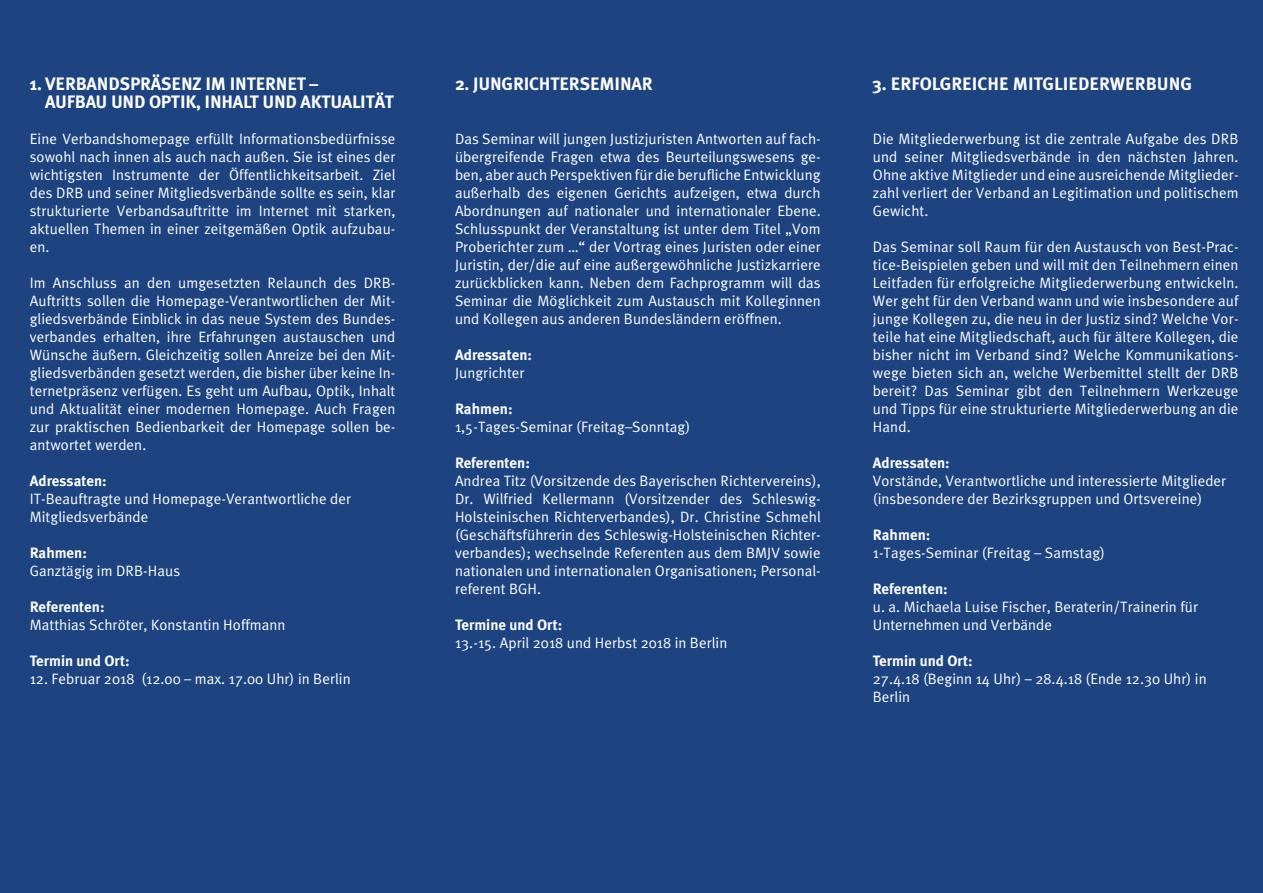
<style>
.page{position:relative;width:1263px;height:893px;background:#1d4381}
.page>*{position:absolute;margin:0;border:0;box-sizing:border-box;transform-origin:0 0}
.t1{font:700 18px/18px "Meta Plus";letter-spacing:-.005em;color:#fff}
.t2{font:15px/18px "Meta Plus Normal";letter-spacing:.005em;color:#fff;text-align:justify}
.t3{font:700 15px "Meta Plus";color:#fff}
</style>
<div class="page">
<p class="t1" style="left:45px;top:75px;width:347px;text-indent:-15px">1. Verbandspräsenz im I nternet –<br>Aufbau und Optik, I nhalt und Aktualität</p>
<p class="t2" style="left:30px;top:130px;width:367px">Eine Verbandshomepage erfüllt I nformationsbedürfnisse sowohl nach innen als auch nach außen. Sie ist eines der wichtigsten I nstrumente der Öffentlichkeitsarbeit. Ziel des DRB und seiner Mitgliedsverbände sollte es sein, klar strukturierte Verbandsauftritte im I nternet mit starken, aktuellen Themen in einer zeitgemäßen Optik aufzubau&shy;en.</p>
<p class="t2" style="left:30px;top:274px;width:367px">I m Anschluss an den umgesetzten Relaunch des DRB-Auftritts sollen die Homepage-Verantwortlichen der Mit&shy;gliedsverbände Einblick in das neue System des Bundes&shy;verbandes erhalten, ihre Erfahrungen austauschen und Wünsche äußern. Gleichzeitig sollen Anreize bei den Mit&shy;gliedsverbänden gesetzt werden, die bisher über keine I n&shy;ternetpräsenz verfügen. Es geht um Aufbau, Optik, I nhalt und Aktualität einer modernen Homepage. Auch Fragen zur praktischen Bedienbarkeit der Homepage sollen be&shy;antwortet werden.</p>
<p class="t3" style="left:30px;top:472px;width:79px">Adressaten:</p>
<p class="t2" style="left:30px;top:490px;width:323px">IT-Beauftragte und Homepage-Verantwortliche der<br>Mitgliedsverbände</p>
<p class="t3" style="left:30px;top:544px;width:59px">Rahmen:</p>
<p class="t2" style="left:30px;top:562px;width:152px">Ganztägig im DRB-Haus</p>
<p class="t3" style="left:30px;top:598px;width:76px">Referenten:</p>
<p class="t2" style="left:30px;top:616px;width:257px">Matthias Schröter, Konstantin Hoffmann</p>
<p class="t3" style="left:30px;top:652px;width:101px">Termin und Ort:</p>
<p class="t2" style="left:30px;top:670px;width:322px">12. Februar 2018 (12.00 – max. 17.00 Uhr) in Berlin</p>
<p class="t1" style="left:455px;top:75px;width:199px">2. Jungrichterseminar</p>
<p class="t2" style="left:455px;top:130px;width:367px">Das Seminar will jungen Justizjuristen Antworten auf fach&shy;übergreifende Fragen etwa des Beurteilungswesens ge&shy;ben, aber auch Perspektiven für die berufliche Entwicklung außerhalb des eigenen Gerichts aufzeigen, etwa durch Abordnungen auf nationaler und internationaler Ebene.<br>Schlusspunkt der Veranstaltung ist unter dem Titel „Vom Proberichter zum …“ der Vortrag eines Juristen oder einer Juristin, der/die auf eine außergewöhnliche Justizkarriere zurückblicken kann. Neben dem Fachprogramm will das Seminar die Möglichkeit zum Austausch mit Kolleginnen und Kollegen aus anderen Bundesländern eröffnen.</p>
<p class="t3" style="left:455px;top:346px;width:79px">Adressaten:</p>
<p class="t2" style="left:455px;top:364px;width:71px">Jungrichter</p>
<p class="t3" style="left:455px;top:400px;width:59px">Rahmen:</p>
<p class="t2" style="left:455px;top:418px;width:237px">1,5-Tages-Seminar (Freitag–Sonntag)</p>
<p class="t3" style="left:455px;top:454px;width:76px">Referenten:</p>
<p class="t2" style="left:455px;top:472px;width:367px">Andrea Titz (Vorsitzende des Bayerischen Richtervereins), Dr. Wilfried Kellermann (Vorsitzender des Schleswig-Holsteinischen Richterverbandes), Dr. Christine Schmehl (Geschäftsführerin des Schleswig-Holsteinischen Richter&shy;verbandes); wechselnde Referenten aus dem BMJV sowie nationalen und internationalen Organisationen; Personal&shy;referent BGH.</p>
<p class="t3" style="left:455px;top:616px;width:109px">Termine und Ort:</p>
<p class="t2" style="left:455px;top:634px;width:274px">13.-15. April 2018 und Herbst 2018 in Berlin</p>
<p class="t1" style="left:873px;top:75px;width:321px">3. Erfolgreiche Mitgliederwerbung</p>
<p class="t2" style="left:873px;top:130px;width:367px">Die Mitgliederwerbung ist die zentrale Aufgabe des DRB und seiner Mitgliedsverbände in den nächsten Jahren.<br>Ohne aktive Mitglieder und eine ausreichende Mitglieder&shy;zahl verliert der Verband an Legitimation und politischem Gewicht.</p>
<p class="t2" style="left:873px;top:238px;width:367px">Das Seminar soll Raum für den Austausch von Best-Prac&shy;tice-Beispielen geben und will mit den Teilnehmern einen Leitfaden für erfolgreiche Mitgliederwerbung entwickeln.<br>Wer geht für den Verband wann und wie insbesondere auf junge Kollegen zu, die neu in der Justiz sind? Welche Vor&shy;teile hat eine Mitgliedschaft, auch für ältere Kollegen, die bisher nicht im Verband sind? Welche Kommunikations&shy;wege bieten sich an, welche Werbemittel stellt der DRB bereit? Das Seminar gibt den Teilnehmern Werkzeuge und Tipps für eine strukturierte Mitgliederwerbung an die Hand.</p>
<p class="t3" style="left:873px;top:454px;width:79px">Adressaten:</p>
<p class="t2" style="left:873px;top:472px;width:355px">Vorstände, Verantwortliche und interessierte Mitglieder (insbesondere der Bezirksgruppen und Ortsvereine)</p>
<p class="t3" style="left:873px;top:526px;width:59px">Rahmen:</p>
<p class="t2" style="left:873px;top:544px;width:234px">1-Tages-Seminar (Freitag – Samstag)</p>
<p class="t3" style="left:873px;top:580px;width:76px">Referenten:</p>
<p class="t2" style="left:873px;top:598px;width:327px">u. a. Michaela Luise Fischer, Beraterin/Trainerin für<br>Unternehmen und Verbände</p>
<p class="t3" style="left:873px;top:652px;width:101px">Termin und Ort:</p>
<p class="t2" style="left:873px;top:670px;width:335px">27.4.18 (Beginn 14 Uhr) – 28.4.18 (Ende 12.30 Uhr) in<br>Berlin</p>
</div>
